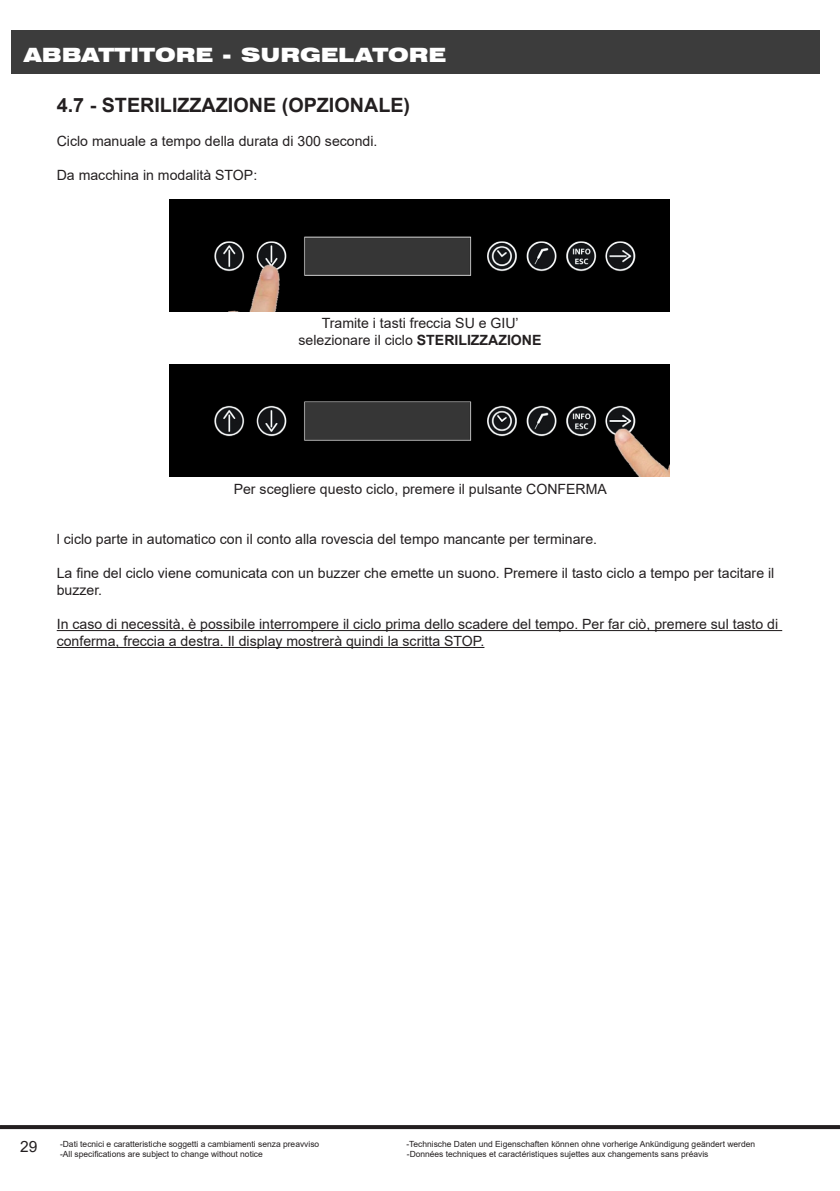
<style>
.page{position:relative;width:840px;height:1191px;background:#fff}
.page>*{position:absolute;margin:0;border:0;box-sizing:border-box;transform-origin:0 0}
.Capitolo{font:700 19.8px "Arial";color:#231f20}
.t1{font:900 expanded 19.8px "Swiss 721 BT";color:#fff}
.t2{font:15.6px "Arial";color:#231f20}
.Testo{font:14px/17px "Arial";color:#231f20}
.t3{font:8.4px "Arial";color:#231f20}
.s1{font-weight:700}
</style>
<div class="page">
<div style="left:12px;top:30px;width:807px;height:44px;background:#3c3c3c"></div>
<svg style="left:0;top:1125px;width:839px;height:4px;background:#272324"></svg>
<hr style="left:57px;top:630px;width:724px;height:1px;background:#231f20">
<hr style="left:57px;top:647px;width:427px;height:1px;background:#231f20">
<img style="left:170px;top:199px;width:499px;height:112px">
<img style="left:170px;top:365px;width:499px;height:112px">
<h1 class="t1" style="left:24px;top:43px;width:423px">ABBATTITORE - SURGELATORE</h1>
<p class="Capitolo" style="left:57px;top:91px;width:355px">4.7 - STERILIZZAZIONE (OPZIONALE)</p>
<p class="Testo" style="left:57px;top:132px;width:322px">Ciclo manuale a tempo della durata di 300 secondi.</p>
<p class="Testo" style="left:57px;top:166px;width:202px">Da macchina in modalità STOP:</p>
<p class="Testo" style="left:321px;top:315px;width:198px">Tramite i tasti freccia SU e GIU’</p>
<p class="Testo" style="left:298px;top:331px;width:244px">selezionare il ciclo <span class="s1">STERILIZZAZIONE</span></p>
<p class="Testo" style="left:233px;top:480px;width:374px">Per scegliere questo ciclo, premere il pulsante CONFERMA</p>
<p class="Testo" style="left:57px;top:531px;width:541px">l ciclo parte in automatico con il conto alla rovescia del tempo mancante per terminare.</p>
<p class="Testo" style="left:57px;top:565px;width:718px">La fine del ciclo viene comunicata con un buzzer che emette un suono. Premere il tasto ciclo a tempo per tacitare il buzzer.</p>
<p class="Testo" style="left:57px;top:615px;width:722px">In caso di necessità, è possibile interrompere il ciclo prima dello scadere del tempo. Per far ciò, premere sul tasto di conferma, freccia a destra. Il display mostrerà quindi la scritta STOP.</p>
<p class="t2" style="left:20px;top:1136px;width:19px">29</p>
<p class="t3" style="left:60px;top:1138px;width:260px">-Dati tecnici e caratteristiche soggetti a cambiamenti senza preavviso</p>
<p class="t3" style="left:406px;top:1138px;width:350px">-Technische Daten und Eigenschaften können ohne vorherige Ankündigung geändert werden</p>
<p class="t3" style="left:60px;top:1148px;width:204px">-All specifications are subject to change without notice</p>
<p class="t3" style="left:406px;top:1148px;width:303px">-Données techniques et caractéristiques sujettes aux changements sans préavis</p>
</div>
